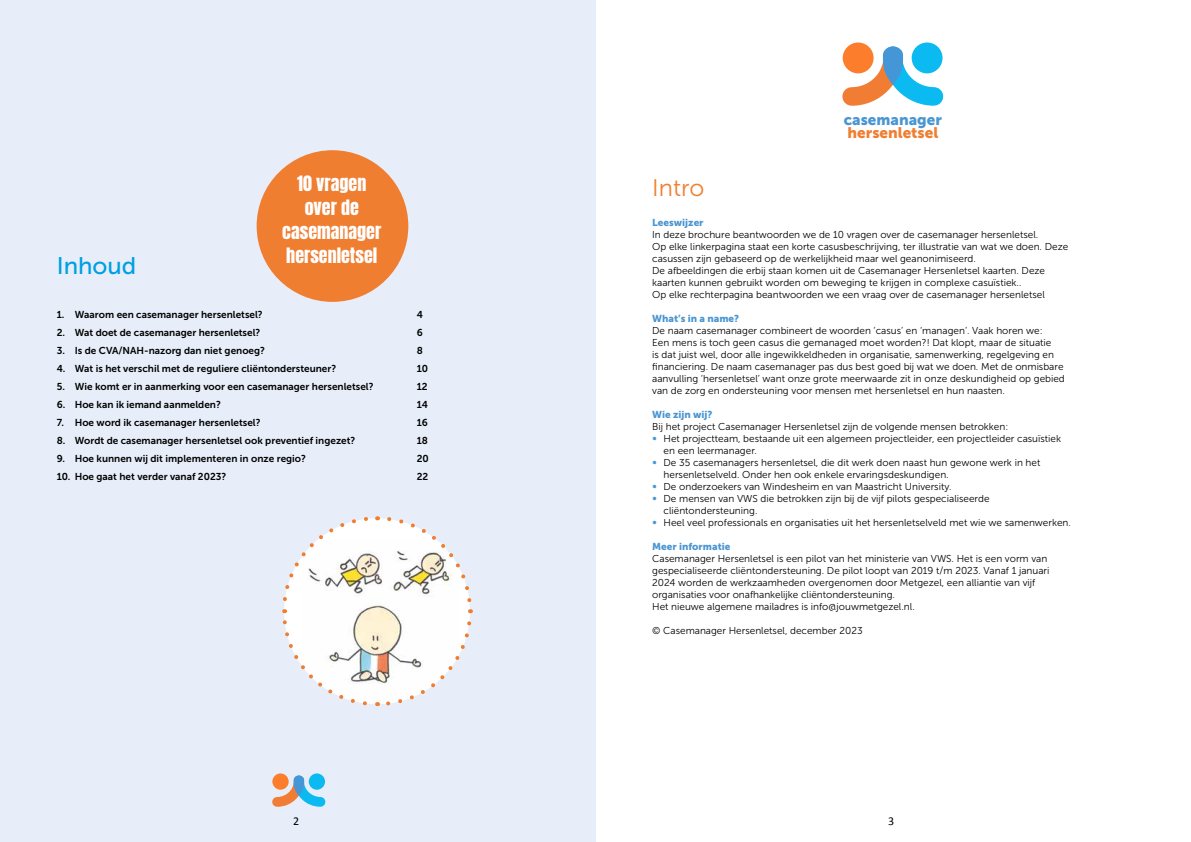
<style>
.page{position:relative;width:1191px;height:842px;background:#fff}
.page>*{position:absolute;margin:0;border:0;box-sizing:border-box;transform-origin:0 0}
.t1{font:24px "Museo Sans 500";color:#009fe3}
.t2{font:24px "Museo Sans 300";color:#f07e31}
.t3{font:18px/24px "Anton";color:#fff;text-align:center}
.t4{font:15.2px "Museo Sans 900";color:#f07e31}
.t5{font:15.2px "Museo Sans 900";color:#4a96d2}
.t6{font:12px "Calibri";color:#000}
.t7{font:10px/12px "Museo Sans 300";color:#000}
.t8{font:10px "Museo Sans 700";color:#000}
.t9{font:10px "Museo Sans 900";color:#4a96d2}
.s1{color:#4a96d2}
</style>
<div class="page">
<div style="left:0;top:0;width:595px;height:842px;background:#e7eef9"></div>
<svg style="left:272px;top:775px;width:54px;height:32px"></svg>
<div style="left:309px;top:773px;width:16px;height:17px;background:#0abaf0;border-radius:50%"></div>
<div style="left:272px;top:773px;width:17px;height:17px;background:#fc7d2b;border-radius:50%"></div>
<svg style="left:842px;top:42px;width:102px;height:64px"></svg>
<div style="left:911px;top:43px;width:31px;height:30px;background:#0abaf0;border-radius:50%"></div>
<div style="left:842px;top:43px;width:31px;height:30px;background:#fc7d2b;border-radius:50%"></div>
<div style="left:257px;top:150px;width:151px;height:152px;background:#f07e31;border-radius:50%"></div>
<img style="left:302px;top:540px;width:156px;height:164px">
<svg style="left:377px;top:619px;width:95px;height:88px"></svg>
<svg style="left:282px;top:609px;width:87px;height:97px"></svg>
<svg style="left:283px;top:516px;width:95px;height:87px"></svg>
<svg style="left:385px;top:517px;width:88px;height:96px"></svg>
<h1 class="t1" style="left:57px;top:253px;width:81px">Inhoud</h1>
<h2 class="t3" style="left:282px;top:173px;width:100px">10 vragen over de casemanager hersenletsel</h2>
<p class="t8" style="left:57px;top:308px;width:208px">1. Waarom een casemanager hersenletsel?</p>
<p class="t8" style="left:417px;top:308px;width:8px">4</p>
<p class="t8" style="left:57px;top:326px;width:205px">2. Wat doet de casemanager hersenletsel?</p>
<p class="t8" style="left:417px;top:326px;width:8px">6</p>
<p class="t8" style="left:57px;top:344px;width:210px">3. Is de CVA/NAH-nazorg dan niet genoeg?</p>
<p class="t8" style="left:417px;top:344px;width:8px">8</p>
<p class="t8" style="left:57px;top:362px;width:281px">4. Wat is het verschil met de reguliere cliëntondersteuner?</p>
<p class="t8" style="left:417px;top:362px;width:13px">10</p>
<p class="t8" style="left:57px;top:380px;width:318px">5. Wie komt er in aanmerking voor een casemanager hersenletsel?</p>
<p class="t8" style="left:417px;top:380px;width:12px">12</p>
<p class="t8" style="left:57px;top:398px;width:166px">6. Hoe kan ik iemand aanmelden?</p>
<p class="t8" style="left:417px;top:398px;width:13px">14</p>
<p class="t8" style="left:57px;top:416px;width:205px">7. Hoe word ik casemanager hersenletsel?</p>
<p class="t8" style="left:417px;top:416px;width:13px">16</p>
<p class="t8" style="left:57px;top:434px;width:300px">8. Wordt de casemanager hersenletsel ook preventief ingezet?</p>
<p class="t8" style="left:417px;top:434px;width:13px">18</p>
<p class="t8" style="left:57px;top:452px;width:251px">9. Hoe kunnen wij dit implementeren in onze regio?</p>
<p class="t8" style="left:417px;top:452px;width:14px">20</p>
<p class="t8" style="left:57px;top:470px;width:171px">10. Hoe gaat het verder vanaf 2023?</p>
<p class="t8" style="left:417px;top:470px;width:13px">22</p>
<h1 class="t2" style="left:652px;top:175px;width:54px">Intro</h1>
<h3 class="t5" style="left:844px;top:111px;width:100px">casemanager</h3>
<h3 class="t4" style="left:847px;top:124px;width:92px">hersenletsel</h3>
<p class="t9" style="left:652px;top:217px;width:53px">Leeswijzer</p>
<p class="t7" style="left:652px;top:229px;width:417px">In deze brochure beantwoorden we de 10 vragen over de casemanager hersenletsel.<br>Op elke linkerpagina staat een korte casusbeschrijving, ter illustratie van wat we doen. Deze casussen zijn gebaseerd op de werkelijkheid maar wel geanonimiseerd.<br>De afbeeldingen die erbij staan komen uit de Casemanager Hersenletsel kaarten. Deze kaarten kunnen gebruikt worden om beweging te krijgen in complexe casuïstiek..<br>Op elke rechterpagina beantwoorden we een vraag over de casemanager hersenletsel</p>
<p class="t9" style="left:652px;top:313px;width:88px">What’s in a name?</p>
<p class="t7" style="left:652px;top:325px;width:414px">De naam casemanager combineert de woorden ‘casus’ en ‘managen’. Vaak horen we:<br>Een mens is toch geen casus die gemanaged moet worden?! Dat klopt, maar de situatie<br>is dat juist wel, door alle ingewikkeldheden in organisatie, samenwerking, regelgeving en financiering. De naam casemanager pas dus best goed bij wat we doen. Met de onmisbare aanvulling ‘hersenletsel’ want onze grote meerwaarde zit in onze deskundigheid op gebied van de zorg en ondersteuning voor mensen met hersenletsel en hun naasten.</p>
<p class="t9" style="left:652px;top:409px;width:62px">Wie zijn wij?</p>
<p class="t7" style="left:652px;top:421px;width:357px">Bij het project Casemanager Hersenletsel zijn de volgende mensen betrokken:</p>
<p class="t7" style="left:652px;top:433px;width:410px"><span class="s1">∞</span> Het projectteam, bestaande uit een algemeen projectleider, een projectleider casuïstiek</p>
<p class="t7" style="left:663px;top:445px;width:95px">en een leermanager.</p>
<p class="t7" style="left:652px;top:457px;width:390px"><span class="s1">∞</span> De 35 casemanagers hersenletsel, die dit werk doen naast hun gewone werk in het</p>
<p class="t7" style="left:663px;top:469px;width:287px">hersenletselveld. Onder hen ook enkele ervaringsdeskundigen.</p>
<p class="t7" style="left:652px;top:481px;width:301px"><span class="s1">∞</span> De onderzoekers van Windesheim en van Maastricht University.</p>
<p class="t7" style="left:652px;top:493px;width:339px"><span class="s1">∞</span> De mensen van VWS die betrokken zijn bij de vijf pilots gespecialiseerde</p>
<p class="t7" style="left:663px;top:505px;width:95px">cliëntondersteuning.</p>
<p class="t7" style="left:652px;top:517px;width:420px"><span class="s1">∞</span> Heel veel professionals en organisaties uit het hersenletselveld met wie we samenwerken.</p>
<p class="t9" style="left:652px;top:541px;width:80px">Meer informatie</p>
<p class="t7" style="left:652px;top:553px;width:399px">Casemanager Hersenletsel is een pilot van het ministerie van VWS. Het is een vorm van gespecialiseerde cliëntondersteuning. De pilot loopt van 2019 t/m 2023. Vanaf 1 januari 2024 worden de werkzaamheden overgenomen door Metgezel, een alliantie van vijf organisaties voor onafhankelijke cliëntondersteuning.<br>Het nieuwe algemene mailadres is info@jouwmetgezel.nl.</p>
<p class="t7" style="left:652px;top:625px;width:212px">© Casemanager Hersenletsel, december 2023</p>
<p class="t6" style="left:293px;top:813px;width:8px">2</p>
<p class="t6" style="left:888px;top:813px;width:8px">3</p>
</div>
